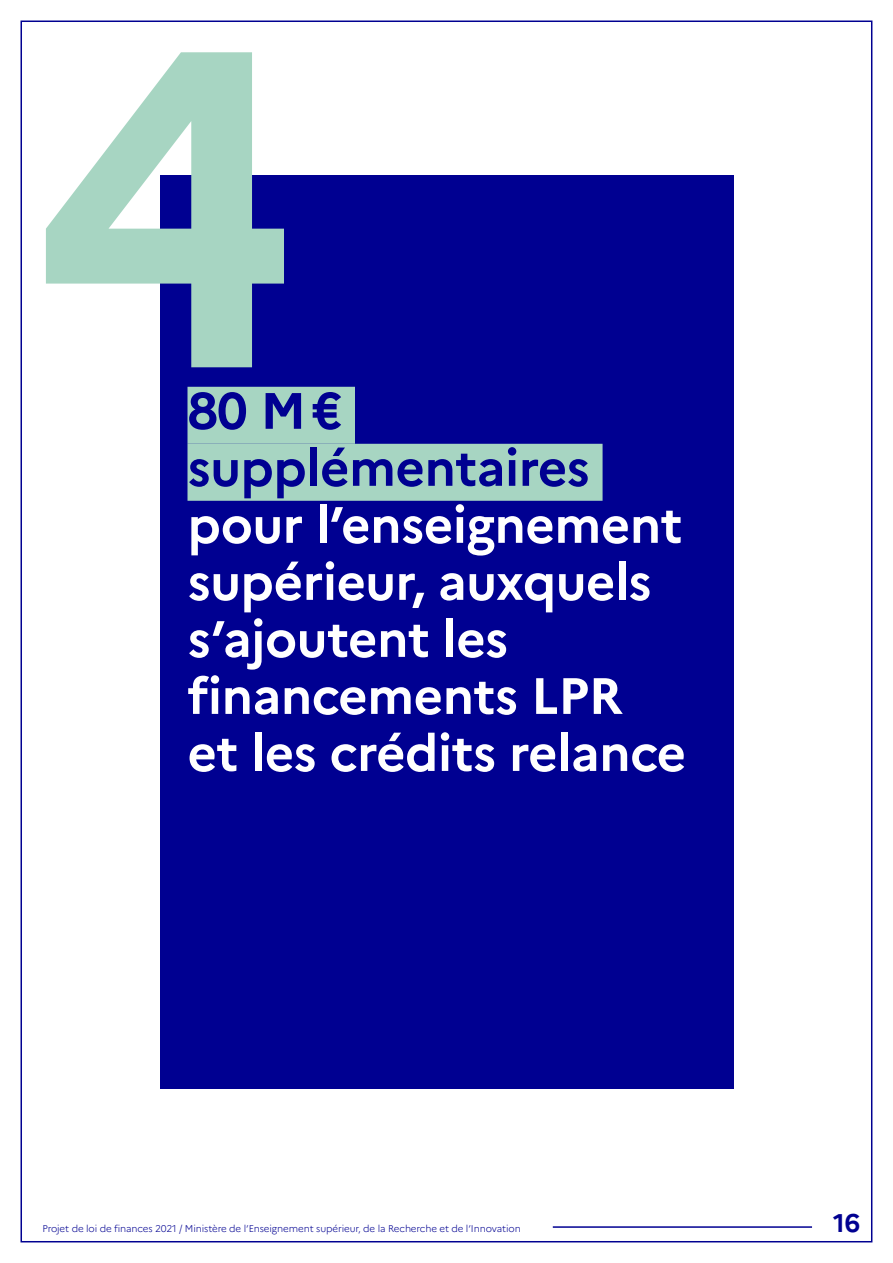
<style>
.page{position:relative;width:893px;height:1263px;background:#fff}
.page>*{position:absolute;margin:0;border:0;box-sizing:border-box;transform-origin:0 0}
.t1{font:700 450px "Marianne";color:#a7d5c2}
.t2{font:700 51px/57px "Marianne";letter-spacing:-.01em;color:#fff}
.t3{font:700 51px/57px "Marianne";letter-spacing:-.01em;color:#000091}
.t4{font:700 25.5px "Marianne";color:#000091}
.t5{font:300 9.75px "Marianne";letter-spacing:-.01em;color:#000091}
</style>
<div class="page">
<hr style="left:553px;top:1226px;width:259px;height:2px;background:#000091">
<div style="left:160px;top:175px;width:573px;height:913px;background:#000091"></div>
<div style="left:187px;top:387px;width:168px;height:57px;background:#a7d5c2"></div>
<div style="left:187px;top:444px;width:416px;height:57px;background:#a7d5c2"></div>
<h1 class="t1" style="left:30px;top:-67px;width:271px">4</h1>
<h2 class="t3" style="left:187px;top:382px;width:404px">80 M€ supplémentaires</h2>
<h2 class="t2" style="left:187px;top:496px;width:500px">pour l’enseignement supérieur, auxquels s’ajoutent les financements LPR et les crédits relance</h2>
<p class="t5" style="left:43px;top:1223px;width:480px">Projet de loi de finances 2021 / Ministère de l’Enseignement supérieur, de la Recherche et de l’Innovation</p>
<h3 class="t4" style="left:833px;top:1207px;width:28px">16</h3>
</div>
